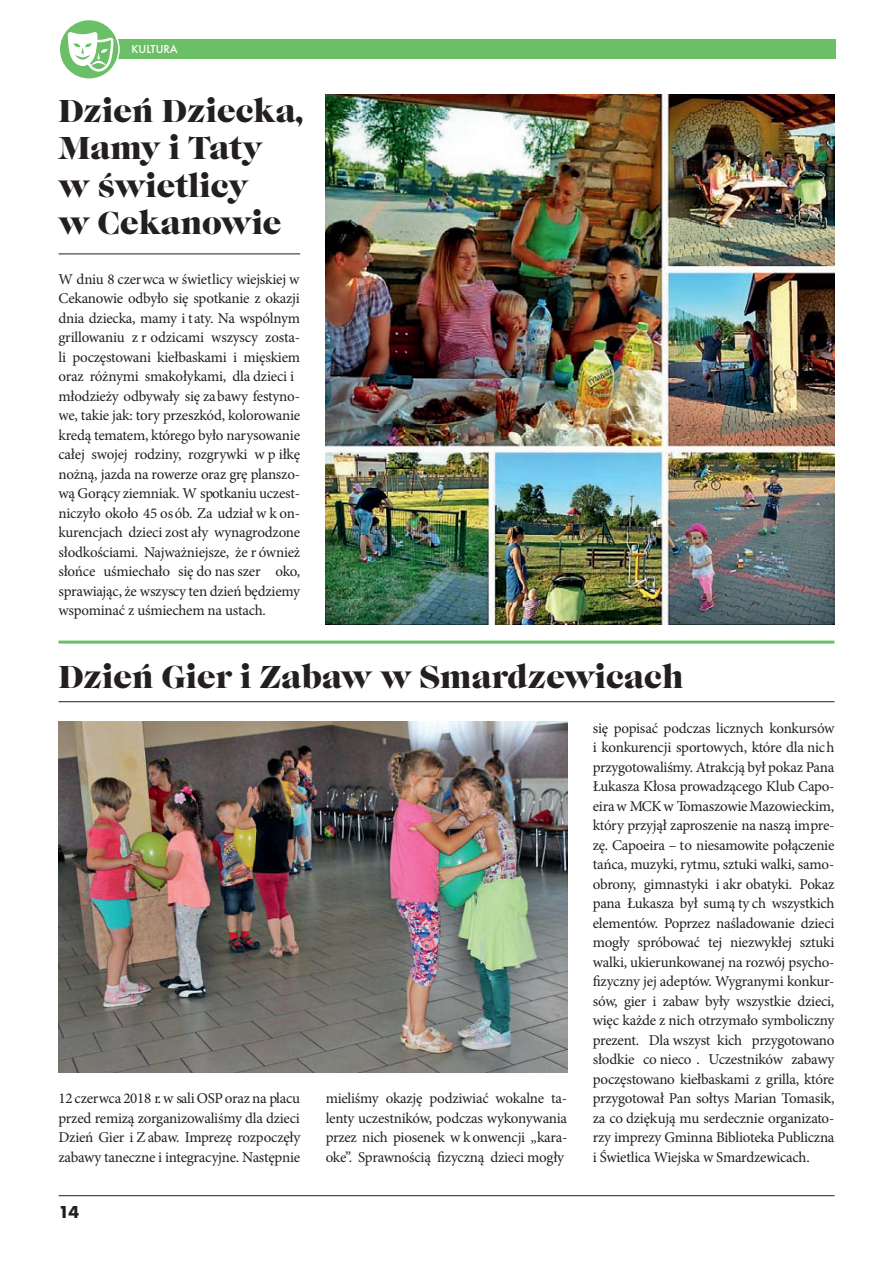
<style>
.page{position:relative;width:893px;height:1263px;background:#fff}
.page>*{position:absolute;margin:0;border:0;box-sizing:border-box;transform-origin:0 0}
.t1{font:33px/37.5px "Caslon Gra DCE";color:#231f20}
.t2{font:700 18px "Futura TCE";color:#231f20}
.t3{font:15px/19.5px "Minion Pro";letter-spacing:-.015em;color:#231f20;text-align:justify}
.t4{font:500 12px "Futura TCE";color:#fff}
</style>
<div class="page">
<hr style="left:58px;top:1195px;width:776px;height:1px;background:#231f20">
<img style="left:326px;top:95px;width:508px;height:529px">
<img style="left:58px;top:722px;width:509px;height:351px">
<div style="left:117px;top:39px;width:718px;height:19px;background:#6bc067"></div>
<svg style="left:59px;top:19px;width:61px;height:61px"></svg>
<svg style="left:68px;top:31px;width:46px;height:41px"></svg>
<svg style="left:58px;top:640px;width:776px;height:4px;background:#8fcf8c"></svg>
<hr style="left:58px;top:701px;width:776px;height:1px;background:#231f20">
<hr style="left:58px;top:254px;width:242px;height:1px;background:#231f20">
<p class="t4" style="left:132px;top:42px;width:48px">KULTURA</p>
<h1 class="t1" style="left:58px;top:93px;width:246px">Dzień Dziecka,<br>Mamy i Taty<br>w świetlicy<br>w Cekanowie</h1>
<p class="t3" style="left:58px;top:269px;width:243px;text-align:left">W dniu 8 czerwca w świetlicy wiejskiej w Cekanowie odbyło się spotkanie z okazji dnia dziecka, mamy i taty. Na wspólnym grillowaniu z r odzicami wszyscy zosta&shy;li poczęstowani kiełbaskami i mięskiem oraz różnymi smakołykami, dla dzieci i młodzieży odbywały się zabawy festyno&shy;we, takie jak: tory przeszkód, kolorowanie kredą tematem, którego było narysowanie całej swojej rodziny, rozgrywki w p iłkę nożną, jazda na rowerze oraz grę planszo&shy;wą Gorący ziemniak. W spotkaniu uczest&shy;niczyło około 45 osób. Za udział w k on&shy;kurencjach dzieci zost ały wynagrodzone słodkościami. Najważniejsze, że r ównież słońce uśmiechało się do nas szer oko, sprawiając, że wszyscy ten dzień będziemy wspominać z uśmiechem na ustach.</p>
<h1 class="t1" style="left:58px;top:659px;width:627px">Dzień Gier i Zabaw w Smardzewicach</h1>
<p class="t3" style="left:58px;top:1088px;width:243px">12 czerwca 2018 r. w sali OSP oraz na placu przed remizą zorganizowaliśmy dla dzieci Dzień Gier i Z abaw. Imprezę rozpoczęły zabawy taneczne i integracyjne. Następnie</p>
<p class="t2" style="left:58px;top:1201px;width:22px">14</p>
<p class="t3" style="left:326px;top:1088px;width:243px">mieliśmy okazję podziwiać wokalne ta&shy;lenty uczestników, podczas wykonywania przez nich piosenek w k onwencji „kara&shy;oke”. Sprawnością fizyczną dzieci mogły</p>
<p class="t3" style="left:593px;top:718px;width:243px">się popisać podczas licznych konkursów i konkurencji sportowych, które dla nich przygotowaliśmy. Atrakcją był pokaz Pana Łukasza Kłosa prowadzącego Klub Capo&shy;eira w MCK w Tomaszowie Mazowieckim, który przyjął zaproszenie na naszą impre&shy;zę. Capoeira – to niesamowite połączenie tańca, muzyki, rytmu, sztuki walki, samo&shy;obrony, gimnastyki i akr obatyki. Pokaz pana Łukasza był sumą ty ch wszystkich elementów. Poprzez naśladowanie dzieci mogły spróbować tej niezwykłej sztuki walki, ukierunkowanej na rozwój psycho&shy;fizyczny jej adeptów. Wygranymi konkur&shy;sów, gier i zabaw były wszystkie dzieci, więc każde z nich otrzymało symboliczny prezent. Dla wszyst kich przygotowano słodkie co nieco . Uczestników zabawy poczęstowano kiełbaskami z grilla, które przygotował Pan sołtys Marian Tomasik, za co dziękują mu serdecznie organizato&shy;rzy imprezy Gminna Biblioteka Publiczna i Świetlica Wiejska w Smardzewicach.</p>
</div>
